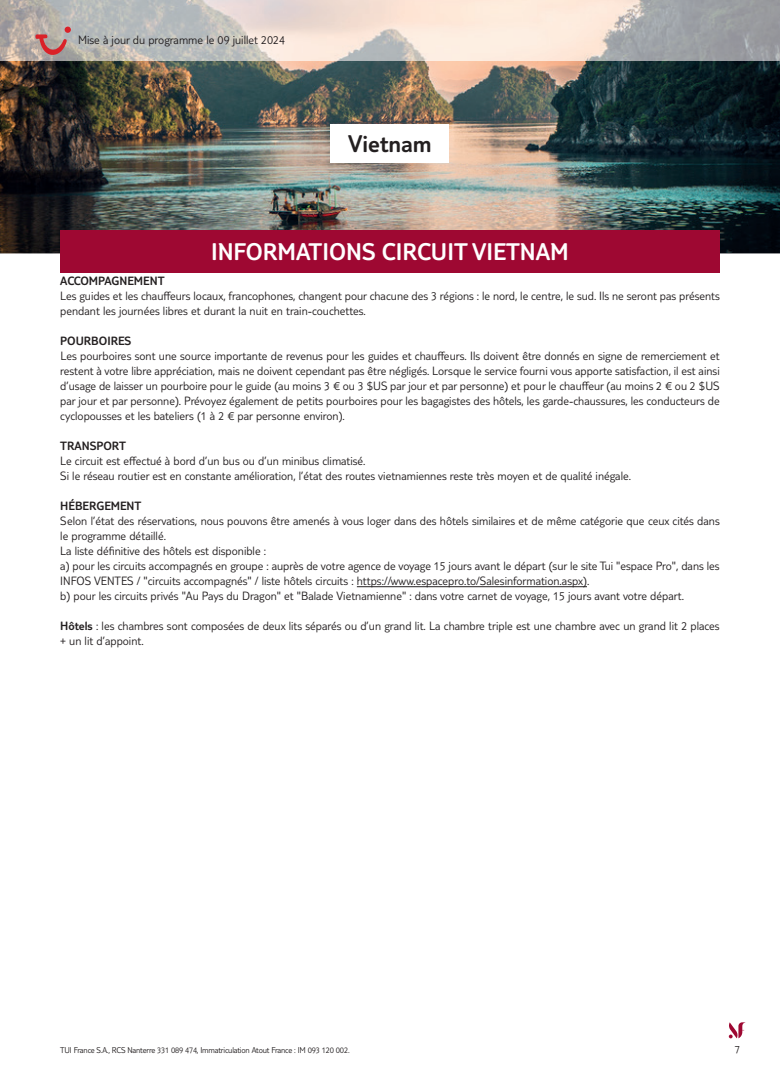
<style>
.page{position:relative;width:780px;height:1088px;background:#fff}
.page>*{position:absolute;margin:0;border:0;box-sizing:border-box;transform-origin:0 0}
.t1{font:300 25px "TUI Type";color:#fff}
.t2{font:300 25px "TUI Type";color:#231f20}
.t3{font:300 12.5px/15px "TUI Type";color:#231f20}
.t4{font:300 12.5px "TUI Type";color:#231f20}
.t5{font:300 11.25px "TUI Type";color:#231f20}
.t6{font:300 8.75px "TUI Type";letter-spacing:-.02em;color:#231f20}
.s1{font-style:inherit}
</style>
<div class="page">
<svg style="left:728px;top:1022px;width:18px;height:16px"></svg>
<img style="left:0;top:60px;width:780px;height:193px">
<img style="left:0;top:0;width:780px;height:60px">
<div style="left:330px;top:124px;width:119px;height:39px;background:#fff"></div>
<hr style="left:357px;top:586px;width:230px;height:1px;background:#231f20">
<div style="left:60px;top:230px;width:659px;height:43px;background:#9e0832"></div>
<svg style="left:35px;top:27px;width:36px;height:33px"></svg>
<p class="t3" style="left:78px;top:32px;width:208px">Mise à jour du programme le 09 juillet 2024</p>
<h1 class="t2" style="left:348px;top:129px;width:85px">Vietnam</h1>
<h1 class="t1" style="left:211px;top:237px;width:359px">INFORMATIONS CIRCUIT VIETNAM</h1>
<p class="t4" style="left:60px;top:274px;width:106px">ACCOMPAGNEMENT</p>
<p class="t3" style="left:60px;top:288px;width:661px">Les guides et les chauffeurs locaux, francophones, changent pour chacune des 3 régions : le nord, le centre, le sud. Ils ne seront pas présents pendant les journées libres et durant la nuit en train-couchettes.</p>
<p class="t4" style="left:60px;top:334px;width:73px">POURBOIRES</p>
<p class="t3" style="left:60px;top:348px;width:661px;text-align:justify">Les pourboires sont une source importante de revenus pour les guides et chauffeurs. Ils doivent être donnés en signe de remerciement et restent à votre libre appréciation, mais ne doivent cependant pas être négligés. Lorsque le service fourni vous apporte satisfaction, il est ainsi d’usage de laisser un pourboire pour le guide (au moins 3 € ou 3 $US par jour et par personne) et pour le chauffeur (au moins 2 € ou 2 $US par jour et par personne). Prévoyez également de petits pourboires pour les bagagistes des hôtels, les garde-chaussures, les conducteurs de cyclopousses et les bateliers (1 à 2 € par personne environ).</p>
<p class="t4" style="left:60px;top:439px;width:67px">TRANSPORT</p>
<p class="t3" style="left:60px;top:453px;width:572px">Le circuit est effectué à bord d’un bus ou d’un minibus climatisé.<br>Si le réseau routier est en constante amélioration, l’état des routes vietnamiennes reste très moyen et de qualité inégale.</p>
<p class="t4" style="left:60px;top:499px;width:83px">HÉBERGEMENT</p>
<p class="t3" style="left:60px;top:513px;width:661px">Selon l’état des réservations, nous pouvons être amenés à vous loger dans des hôtels similaires et de même catégorie que ceux cités dans le programme détaillé.<br>La liste définitive des hôtels est disponible :<br>a) pour les circuits accompagnés en groupe : auprès de votre agence de voyage 15 jours avant le départ (sur le site Tui "espace Pro", dans les INFOS VENTES / "circuits accompagnés" / liste hôtels circuits : https://www.espacepro.to/Salesinformation.aspx).<br>b) pour les circuits privés "Au Pays du Dragon" et "Balade Vietnamienne" : dans votre carnet de voyage, 15 jours avant votre départ.</p>
<p class="t3" style="left:60px;top:618px;width:661px"><span class="s1">Hôtels</span> : les chambres sont composées de deux lits séparés ou d’un grand lit. La chambre triple est une chambre avec un grand lit 2 places + un lit d’appoint.</p>
<p class="t6" style="left:60px;top:1045px;width:291px">TUI France S.A., RCS Nanterre 331 089 474, Immatriculation Atout France : IM 093 120 002.</p>
<p class="t5" style="left:734px;top:1042px;width:7px">7</p>
</div>
